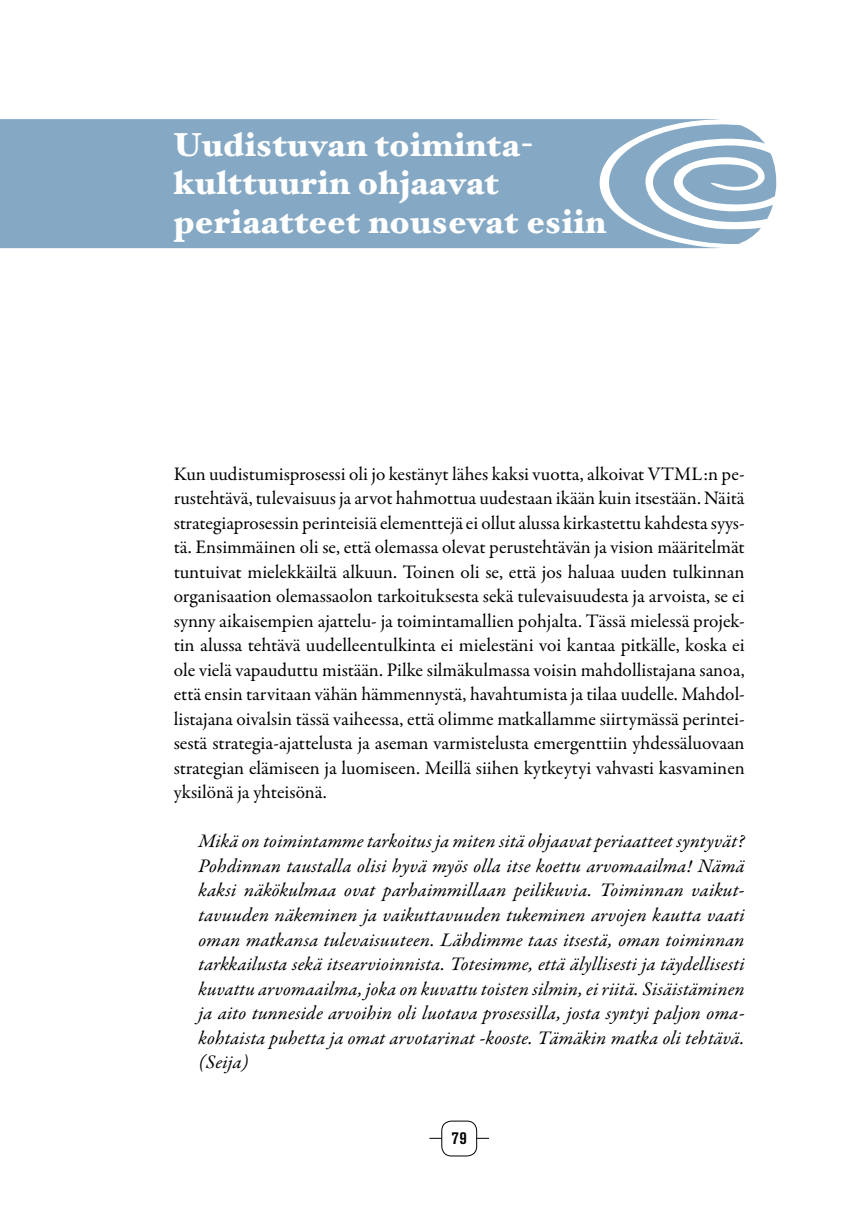
<style>
.page{position:relative;width:844px;height:1216px;background:#fff}
.page>*{position:absolute;margin:0;border:0;box-sizing:border-box;transform-origin:0 0}
.t1{font:900 33.25px/38.5px "Hoefler Text";letter-spacing:.02em;color:#fff}
.t2{font:19.25px/24.5px "Garamond Premr Pro";color:#000;text-align:justify}
.t3{font:italic 19.25px/24.5px "Garamond Premr Pro";letter-spacing:.005em;color:#000;text-align:justify}
.t4{font:700 condensed 17.5px "Akzidenz Grotesk BE";color:#000}
</style>
<div class="page">
<hr style="left:429px;top:1137px;width:60px;height:1px;background:#000">
<div style="left:441px;top:1121px;width:35px;height:34px;background:#fff;border-radius:10px"></div>
<div style="left:441px;top:1120px;width:36px;height:36px;border:1px solid #000;border-radius:10px"></div>
<div style="left:0;top:119px;width:594px;height:129px;background:#85a9c5"></div>
<svg style="left:594px;top:119px;width:183px;height:129px"></svg>
<h1 class="t1" style="left:174px;top:125px;width:433px">Uudistuvan toiminta&shy;kulttuurin ohjaavat periaatteet nousevat esiin</h1>
<p class="t2" style="left:174px;top:462px;width:572px">Kun uudistumisprosessi oli jo kestänyt lähes kaksi vuotta, alkoivat VTML:n pe&shy;rustehtävä, tulevaisuus ja arvot hahmottua uudestaan ikään kuin itsestään. Näitä strategiaprosessin perinteisiä elementtejä ei ollut alussa kirkastettu kahdesta syys&shy;tä. Ensimmäinen oli se, että olemassa olevat perustehtävän ja vision määritelmät tuntuivat mielekkäiltä alkuun. Toinen oli se, että jos haluaa uuden tulkinnan organisaation olemassaolon tarkoituksesta sekä tulevaisuudesta ja arvoista, se ei synny aikaisempien ajattelu- ja toimintamallien pohjalta. Tässä mielessä projek&shy;tin alussa tehtävä uudelleentulkinta ei mielestäni voi kantaa pitkälle, koska ei ole vielä vapauduttu mistään. Pilke silmäkulmassa voisin mahdollistajana sanoa, että ensin tarvitaan vähän hämmennystä, havahtumista ja tilaa uudelle. Mahdol&shy;listajana oivalsin tässä vaiheessa, että olimme matkallamme siirtymässä perintei&shy;sestä strategia-ajattelusta ja aseman varmistelusta emergenttiin yhdessäluovaan strategian elämiseen ja luomiseen. Meillä siihen kytkeytyi vahvasti kasvaminen yksilönä ja yhteisönä.</p>
<p class="t3" style="left:198px;top:830px;width:547px">Mikä on toimintamme tarkoitus ja miten sitä ohjaavat periaatteet syntyvät?<br>Pohdinnan taustalla olisi hyvä myös olla itse koettu arvomaailma! Nämä kaksi näkökulmaa ovat parhaimmillaan peilikuvia. Toiminnan vaikut&shy;tavuuden näkeminen ja vaikuttavuuden tukeminen arvojen kautta vaati oman matkansa tulevaisuuteen. Lähdimme taas itsestä, oman toiminnan tarkkailusta sekä itsearvioinnista. Totesimme, että älyllisesti ja täydellisesti kuvattu arvomaailma, joka on kuvattu toisten silmin, ei riitä. Sisäistäminen ja aito tunneside arvoihin oli luotava prosessilla, josta syntyi paljon oma&shy;kohtaista puhetta ja omat arvotarinat -kooste. Tämäkin matka oli tehtävä. (Seija)</p>
<p class="t4" style="left:451px;top:1128px;width:16px">79</p>
</div>
